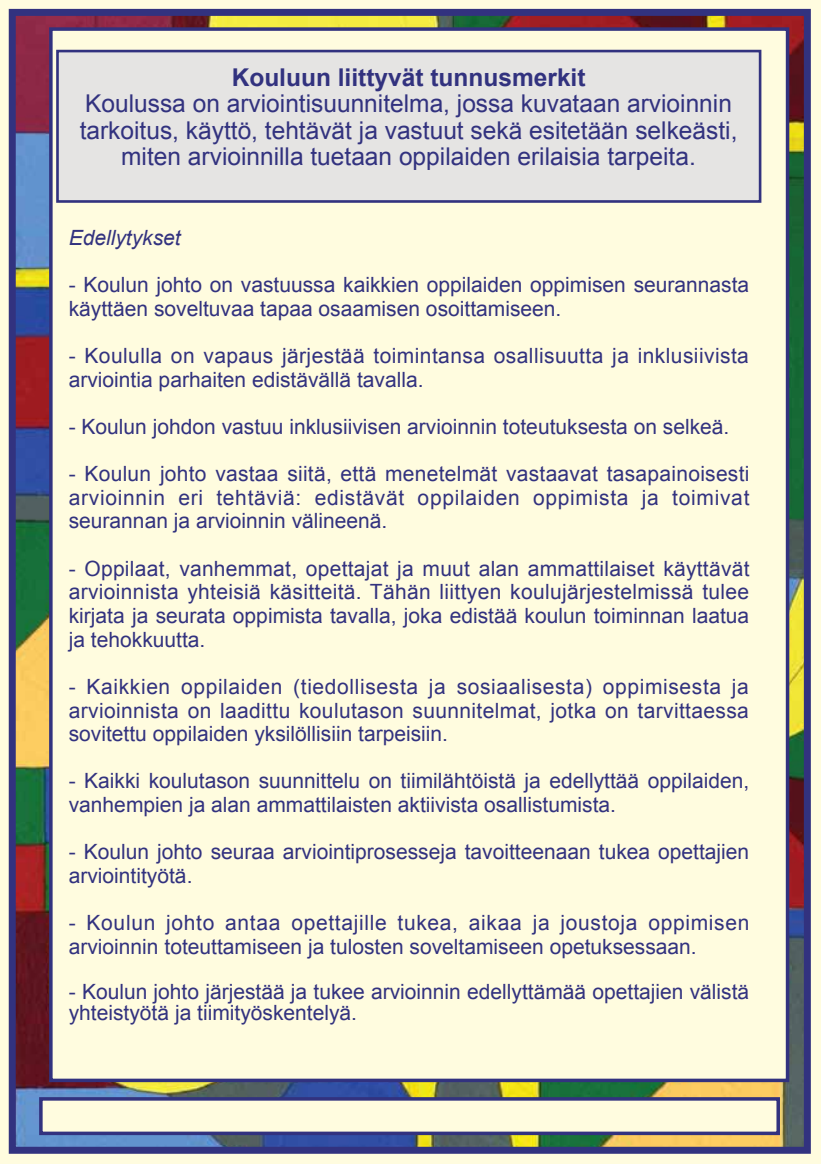
<style>
.page{position:relative;width:821px;height:1164px;background:#fff}
.page>*{position:absolute;margin:0;border:0;box-sizing:border-box;transform-origin:0 0}
.t1{font:24.5px/26.2px "Arial";color:#32327f;text-align:center}
.t2{font:700 24.5px "Arial";color:#32327f}
.t3{font:21px/23.6px "Arial";color:#32327f}
.t4{font:21px/23.6px "Arial";letter-spacing:.02em;color:#32327f}
.t5{font:italic 21px "Arial";color:#32327f}
</style>
<div class="page">
<img style="left:17px;top:17px;width:786px;height:1128px">
<div style="left:0;top:0;width:821px;height:12px;background:#fffcdf"></div>
<div style="left:807px;top:0;width:14px;height:1163px;background:#fffcdf"></div>
<div style="left:0;top:1150px;width:821px;height:13px;background:#fffcdf"></div>
<div style="left:0;top:0;width:12px;height:1163px;background:#fffcdf"></div>
<div style="left:9px;top:9px;width:802px;height:1144px;border:7px solid #32327f"></div>
<div style="left:49px;top:27px;width:740px;height:1054px;background:#fffcdf;border:4px solid #32327f"></div>
<div style="left:56px;top:50px;width:705px;height:153px;background:#e5e4e3;border:3px solid #32327f"></div>
<div style="left:39px;top:1096px;width:741px;height:38px;background:#fffcdf;border:4px solid #32327f"></div>
<p class="t2" style="left:232px;top:61px;width:355px">Kouluun liittyvät tunnusmerkit</p>
<p class="t1" style="left:80px;top:91px;width:659px">Koulussa on arviointisuunnitelma, jossa kuvataan arvioinnin tarkoitus, käyttö, tehtävät ja vastuut sekä esitetään selkeästi, miten arvioinnilla tuetaan oppilaiden erilaisia tarpeita.</p>
<p class="t5" style="left:69px;top:224px;width:114px">Edellytykset</p>
<p class="t3" style="left:69px;top:273px;width:682px">- Koulun johto on vastuussa kaikkien oppilaiden oppimisen seurannasta käyttäen soveltuvaa tapaa osaamisen osoittamiseen.</p>
<p class="t4" style="left:69px;top:344px;width:682px">- Koululla on vapaus järjestää toimintansa osallisuutta ja inklusiivista arviointia parhaiten edistävällä tavalla.</p>
<p class="t3" style="left:69px;top:415px;width:662px">- Koulun johdon vastuu inklusiivisen arvioinnin toteutuksesta on selkeä.</p>
<p class="t3" style="left:69px;top:462px;width:682px;text-align:justify">- Koulun johto vastaa siitä, että menetelmät vastaavat tasapainoisesti arvioinnin eri tehtäviä: edistävät oppilaiden oppimista ja toimivat seurannan ja arvioinnin välineenä.</p>
<p class="t3" style="left:69px;top:556px;width:682px;text-align:justify">- Oppilaat, vanhemmat, opettajat ja muut alan ammattilaiset käyttävät arvioinnista yhteisiä käsitteitä. Tähän liittyen koulujärjestelmissä tulee kirjata ja seurata oppimista tavalla, joka edistää koulun toiminnan laatua ja tehokkuutta.</p>
<p class="t3" style="left:69px;top:675px;width:682px;text-align:justify">- Kaikkien oppilaiden (tiedollisesta ja sosiaalisesta) oppimisesta ja arvioinnista on laadittu koulutason suunnitelmat, jotka on tarvittaessa sovitettu oppilaiden yksilöllisiin tarpeisiin.</p>
<p class="t3" style="left:69px;top:769px;width:682px">- Kaikki koulutason suunnittelu on tiimilähtöistä ja edellyttää oppilaiden, vanhempien ja alan ammattilaisten aktiivista osallistumista.</p>
<p class="t3" style="left:69px;top:840px;width:682px">- Koulun johto seuraa arviointiprosesseja tavoitteenaan tukea opettajien arviointityötä.</p>
<p class="t3" style="left:69px;top:911px;width:682px">- Koulun johto antaa opettajille tukea, aikaa ja joustoja oppimisen arvioinnin toteuttamiseen ja tulosten soveltamiseen opetuksessaan.</p>
<p class="t3" style="left:69px;top:980px;width:682px;line-height:21px">- Koulun johto järjestää ja tukee arvioinnin edellyttämää opettajien välistä yhteistyötä ja tiimityöskentelyä.</p>
</div>
